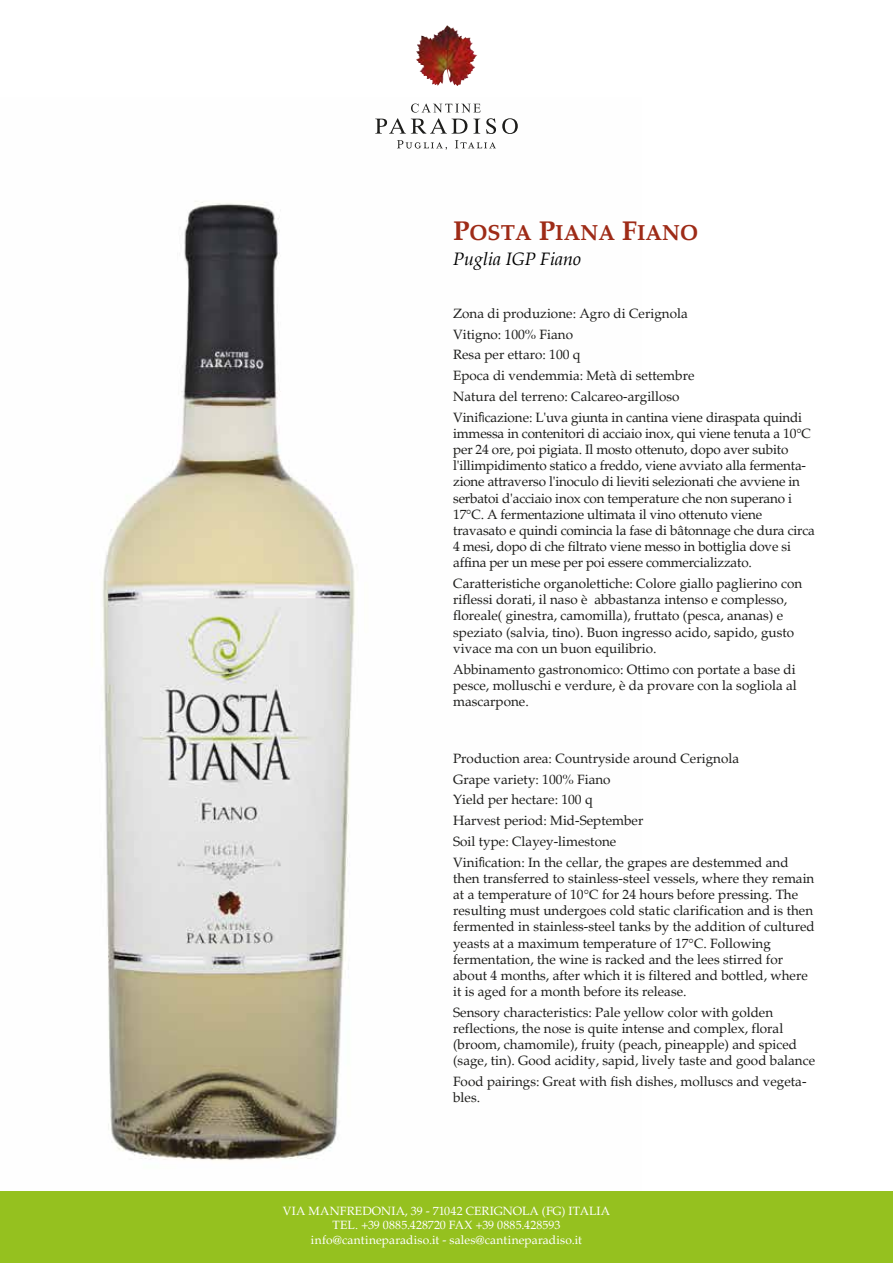
<style>
.page{position:relative;width:893px;height:1263px;background:#fff}
.page>*{position:absolute;margin:0;border:0;box-sizing:border-box;transform-origin:0 0}
.t1{font:700 21.6px "Palatino";color:#9e2b17}
.t2{font:italic 18px "Palatino";color:#000}
.t3{font:13.5px/16.2px "Palatino";color:#1d1d1b}
.t4{font:12px/14.7px "Palatino";letter-spacing:.01em;color:#fff;text-align:center}
.s1{font-size:27px}
.s2{font-family:"Century Gothic"}
</style>
<div class="page">
<img style="left:0;top:103px;width:642px;height:1089px">
<div style="left:0;top:1192px;width:893px;height:71px;background:#95c11f"></div>
<svg style="left:375px;top:104px;width:121px;height:30px"></svg>
<svg style="left:502px;top:118px;width:16px;height:16px"></svg>
<svg style="left:397px;top:140px;width:50px;height:10px"></svg>
<svg style="left:455px;top:140px;width:41px;height:8px"></svg>
<img style="left:416px;top:25px;width:31px;height:42px">
<h1 class="t1" style="left:453px;top:220px;width:247px"><span class="s1">P</span>OSTA <span class="s1">P</span>IANA <span class="s1">F</span>IANO</h1>
<h2 class="t2" style="left:453px;top:249px;width:129px">Puglia IGP Fiano</h2>
<p class="t3" style="left:453px;top:303px;width:350px;line-height:20.7px">Zona di produzione: Agro di Cerignola<br>Vitigno: 100% Fiano<br>Resa per ettaro: 100 q<br>Epoca di vendemmia: Metà di settembre<br>Natura del terreno: Calcareo-argilloso<br>Vini<span class="s2">fi</span>cazione: L'uva giunta in cantina viene diraspata quindi</p>
<p class="t3" style="left:453px;top:425px;width:363px">immessa in contenitori di acciaio inox, qui viene tenuta a 10°C per 24 ore, poi pigiata. Il mosto ottenuto, dopo aver subito l'illimpidimento statico a freddo, viene avviato alla fermenta&shy;zione attraverso l'inoculo di lieviti selezionati che avviene in serbatoi d'acciaio inox con temperature che non superano i 17°C. A fermentazione ultimata il vino ottenuto viene travasato e quindi comincia la fase di bâtonnage che dura circa 4 mesi, dopo di che filtrato viene messo in bottiglia dove si affina per un mese per poi essere commercializzato.</p>
<p class="t3" style="left:453px;top:576px;width:351px">Caratteristiche organolettiche: Colore giallo paglierino con riflessi dorati, il naso è abbastanza intenso e complesso, floreale( ginestra, camomilla), fruttato (pesca, ananas) e speziato (salvia, tino). Buon ingresso acido, sapido, gusto vivace ma con un buon equilibrio.</p>
<p class="t3" style="left:453px;top:661px;width:345px;text-align:justify">Abbinamento gastronomico: Ottimo con portate a base di pesce, molluschi e verdure, è da provare con la sogliola al mascarpone.</p>
<p class="t3" style="left:453px;top:748px;width:337px;line-height:20.7px">Production area: Countryside around Cerignola<br>Grape variety: 100% Fiano<br>Yield per hectare: 100 q<br>Harvest period: Mid-September<br>Soil type: Clayey-limestone<br>Vini<span class="s2">fi</span>cation: In the cellar, the grapes are destemmed and</p>
<p class="t3" style="left:453px;top:870px;width:363px">then transferred to stainless-steel vessels, where they remain at a temperature of 10°C for 24 hours before pressing. The resulting must undergoes cold static clarification and is then fermented in stainless-steel tanks by the addition of cultured yeasts at a maximum temperature of 17°C. Following fermentation, the wine is racked and the lees stirred for about 4 months, after which it is filtered and bottled, where it is aged for a month before its release.</p>
<p class="t3" style="left:453px;top:1004px;width:364px">Sensory characteristics: Pale yellow color with golden reflections, the nose is quite intense and complex, floral (broom, chamomile), fruity (peach, pineapple) and spiced (sage, tin). Good acidity, sapid, lively taste and good balance</p>
<p class="t3" style="left:453px;top:1074px;width:355px">Food pairings: Great with fish dishes, molluscs and vegeta&shy;bles.</p>
<p class="t4" style="left:283px;top:1204px;width:329px">VIA MANFREDONIA, 39 - 71042 CERIGNOLA (FG) ITALIA<br>TEL. +39 0885.428720 FAX +39 0885.428593 info@cantineparadiso.it - sales@cantineparadiso.it</p>
</div>
